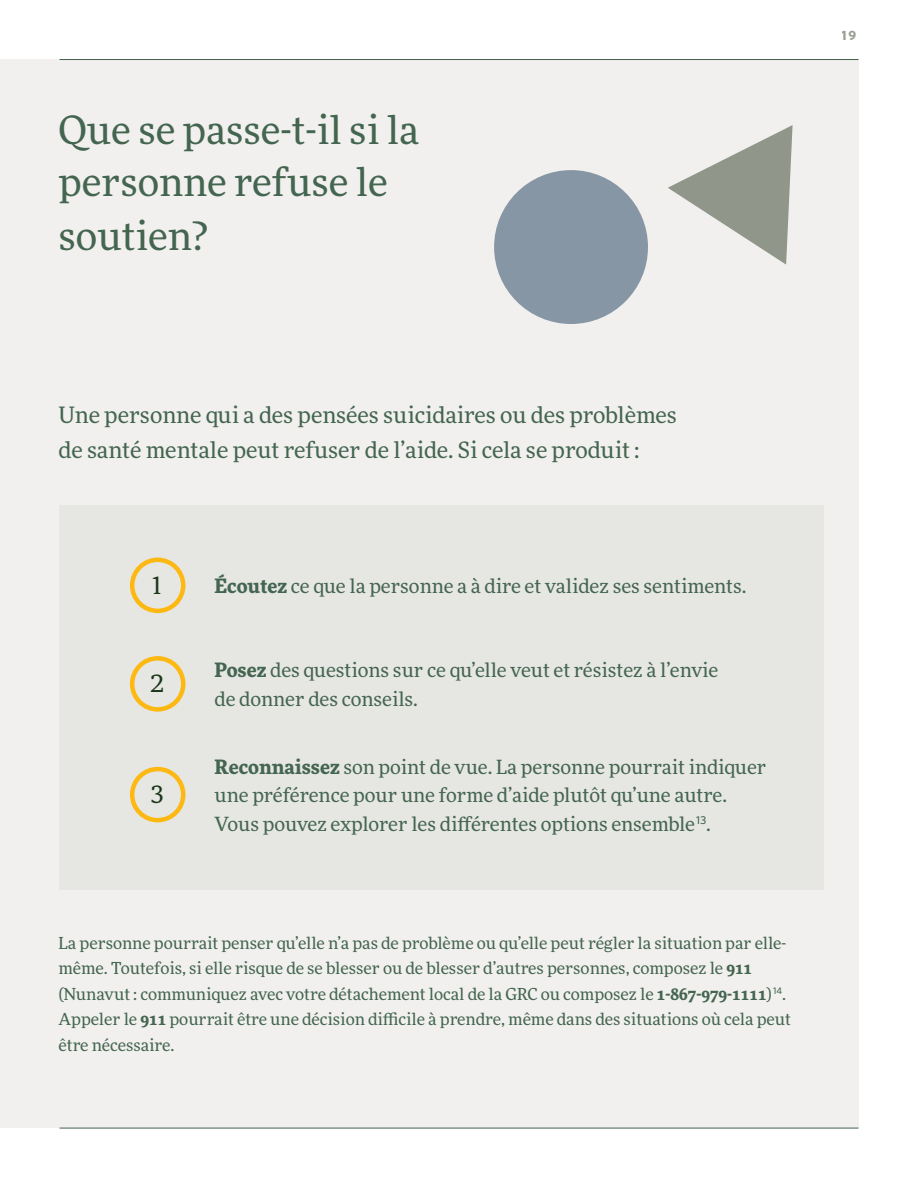
<style>
.page{position:relative;width:918px;height:1188px;background:#fff}
.page>*{position:absolute;margin:0;border:0;box-sizing:border-box;transform-origin:0 0}
.t1{font:39px/53.2px "More Pro";color:#446550}
.t2{font:25.05px "More Pro";color:#1b371a}
.t3{font:22.5px/34.5px "More Pro";color:#446550}
.t4{font:19.5px/28.5px "More Pro";color:#446550}
.t5{font:16.5px/25.5px "More Pro";color:#446550}
.t6{font:700 13.5px "Whitney HTF";color:#9aa094}
.s1{font-weight:700}
</style>
<div class="page">
<div style="left:0;top:60px;width:858px;height:1068px;background:#f1f0ee"></div>
<hr style="left:60px;top:59px;width:798px;height:1px;background:#446550">
<hr style="left:60px;top:1128px;width:798px;height:1px;background:#446550">
<div style="left:59px;top:505px;width:765px;height:385px;background:#e6e6e2"></div>
<div style="left:130px;top:558px;width:55px;height:55px;border:4px solid #fdb812;border-radius:50%"></div>
<div style="left:130px;top:656px;width:55px;height:56px;border:4px solid #fdb812;border-radius:50%"></div>
<div style="left:130px;top:767px;width:55px;height:55px;border:4px solid #fdb812;border-radius:50%"></div>
<div style="left:494px;top:170px;width:154px;height:154px;background:#8796a5;border-radius:50%"></div>
<svg style="left:668px;top:125px;width:125px;height:140px"></svg>
<h1 class="t1" style="left:59px;top:101px;width:362px">Que se passe-t-il si la personne refuse le soutien?</h1>
<p class="t6" style="left:842px;top:27px;width:16px">19</p>
<h3 class="t3" style="left:59px;top:397px;width:620px">Une personne qui a des pensées suicidaires ou des problèmes de santé mentale peut refuser de l’aide. Si cela se produit :</h3>
<h2 class="t2" style="left:152px;top:568px;width:12px">1</h2>
<h2 class="t2" style="left:150px;top:666px;width:15px">2</h2>
<h2 class="t2" style="left:150px;top:777px;width:15px">3</h2>
<p class="t4" style="left:215px;top:571px;width:533px"><span class="s1">Écoutez</span> ce que la personne a à dire et validez ses sentiments.</p>
<p class="t4" style="left:215px;top:655px;width:505px"><span class="s1">Posez</span> des questions sur ce qu’elle veut et résistez à l’envie de donner des conseils.</p>
<p class="t4" style="left:215px;top:752px;width:553px"><span class="s1">Reconnaissez</span> son point de vue. La personne pourrait indiquer une préférence pour une forme d’aide plutôt qu’une autre.<br>Vous pouvez explorer les différentes options ensemble<sup>13</sup>.</p>
<p class="t5" style="left:59px;top:929px;width:734px">La personne pourrait penser qu’elle n’a pas de problème ou qu’elle peut régler la situation par elle&shy;même. Toutefois, si elle risque de se blesser ou de blesser d’autres personnes, composez le <span class="s1">911 </span>(Nunavut : communiquez avec votre détachement local de la GRC ou composez le <span class="s1">1-867-979-1111</span>)<sup>14</sup>.<br>Appeler le <span class="s1">911</span> pourrait être une décision difficile à prendre, même dans des situations où cela peut être nécessaire.</p>
</div>
